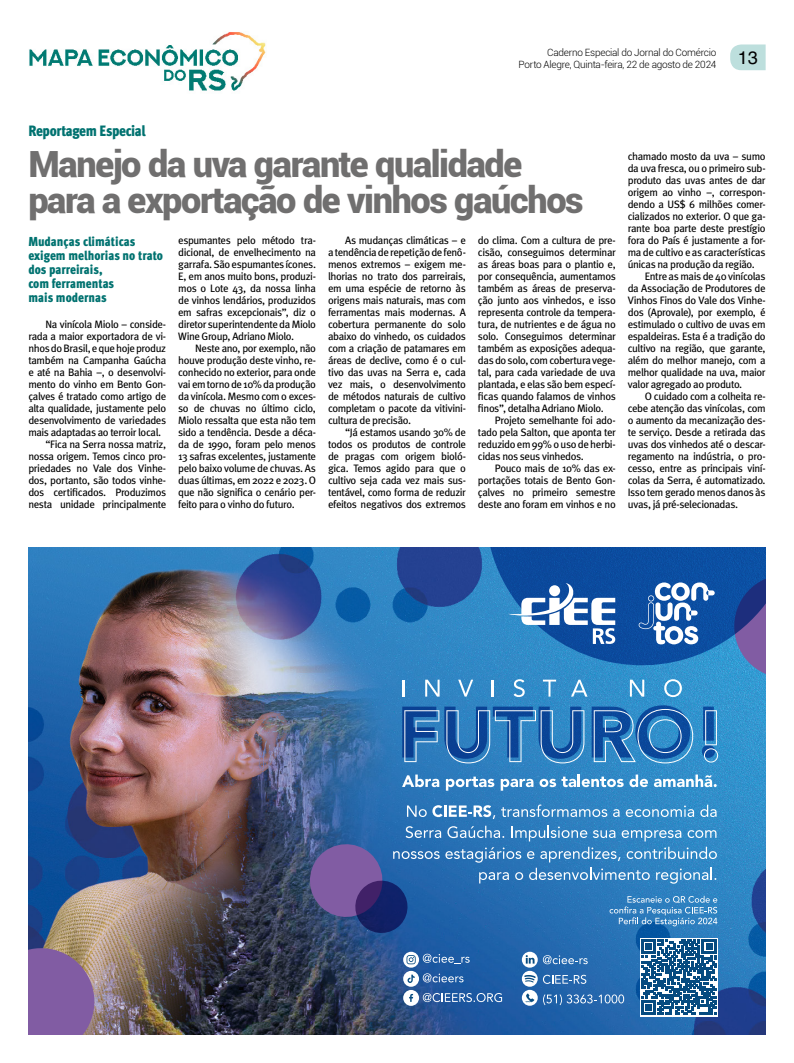
<style>
.page{position:relative;width:794px;height:1063px;background:#fff}
.page>*{position:absolute;margin:0;border:0;box-sizing:border-box;transform-origin:0 0}
.Abre{font:900 36.1px/36px "Roboto";letter-spacing:-.04em;color:#706f6f}
.t1{font:18px "Helvetica";color:#000}
.CARTOLA{font:900 15px "Meta Cond";letter-spacing:-.025em;color:#007270}
.Linha_de_Apoio{font:900 13px/14px "Meta Cond";color:#007270}
.TEXTO{font:10.8px/12px "Meta";letter-spacing:-.035em;color:#000;text-align:justify}
.t2{font:300 10px "Roboto";letter-spacing:-.025em;color:#000}
</style>
<div class="page">
<svg style="left:730px;top:45px;width:35px;height:25px"></svg>
<img style="left:29px;top:32px;width:237px;height:59px">
<img style="left:28px;top:547px;width:737px;height:488px">
<svg style="left:402px;top:680px;width:2px;height:17px"></svg>
<svg style="left:425px;top:680px;width:14px;height:17px"></svg>
<svg style="left:458px;top:680px;width:15px;height:17px"></svg>
<svg style="left:402px;top:707px;width:182px;height:56px;background:#3274b5"></svg>
<svg style="left:591px;top:705px;width:102px;height:58px;background:#3279b9"></svg>
<svg style="left:702px;top:707px;width:16px;height:56px"></svg>
<svg style="left:402px;top:775px;width:37px;height:12px"></svg>
<svg style="left:446px;top:777px;width:48px;height:14px"></svg>
<svg style="left:501px;top:779px;width:32px;height:12px"></svg>
<svg style="left:539px;top:775px;width:84px;height:12px"></svg>
<svg style="left:629px;top:775px;width:19px;height:12px"></svg>
<svg style="left:654px;top:775px;width:62px;height:12px"></svg>
<svg style="left:407px;top:805px;width:88px;height:14px"></svg>
<svg style="left:501px;top:805px;width:106px;height:12px"></svg>
<svg style="left:613px;top:809px;width:6px;height:8px"></svg>
<svg style="left:626px;top:805px;width:68px;height:12px"></svg>
<svg style="left:700px;top:805px;width:16px;height:12px"></svg>
<div style="left:639px;top:938px;width:78px;height:78px;background:#fff"></div>
<svg style="left:641px;top:939px;width:75px;height:76px"></svg>
<svg style="left:423px;top:954px;width:46px;height:11px"></svg>
<svg style="left:423px;top:973px;width:40px;height:9px"></svg>
<svg style="left:423px;top:993px;width:79px;height:9px"></svg>
<svg style="left:403px;top:952px;width:16px;height:16px"></svg>
<svg style="left:406px;top:955px;width:10px;height:9px"></svg>
<div style="left:403px;top:990px;width:16px;height:16px;background:#fff;border-radius:50%"></div>
<svg style="left:409px;top:994px;width:4px;height:8px"></svg>
<div style="left:403px;top:971px;width:16px;height:16px;background:#fff;border-radius:50%"></div>
<svg style="left:407px;top:975px;width:8px;height:8px"></svg>
<svg style="left:543px;top:955px;width:45px;height:9px"></svg>
<svg style="left:543px;top:975px;width:43px;height:9px"></svg>
<svg style="left:543px;top:994px;width:81px;height:11px"></svg>
<svg style="left:522px;top:971px;width:16px;height:16px"></svg>
<svg style="left:524px;top:975px;width:12px;height:8px"></svg>
<svg style="left:522px;top:990px;width:16px;height:16px"></svg>
<svg style="left:525px;top:993px;width:9px;height:9px"></svg>
<svg style="left:522px;top:952px;width:16px;height:16px"></svg>
<svg style="left:526px;top:955px;width:8px;height:9px"></svg>
<svg style="left:306px;top:826px;width:411px;height:107px;background:#3e75b2"></svg>
<svg style="left:28px;top:941px;width:74px;height:94px;background:#8b6b99"></svg>
<svg style="left:486px;top:547px;width:280px;height:150px;background:#3375b7"></svg>
<p class="t2" style="left:547px;top:46px;width:171px">Caderno Especial do Jornal do Comércio</p>
<p class="t2" style="left:518px;top:57px;width:199px">Porto Alegre, Quinta-feira, 22 de agosto de 2024</p>
<p class="t1" style="left:738px;top:47px;width:22px">13</p>
<p class="CARTOLA" style="left:28px;top:121px;width:119px">Reportagem Especial</p>
<p class="Abre" style="left:28px;top:144px;width:557px">Manejo da uva garante qualidade para a exportação de vinhos gaúchos</p>
<p class="Linha_de_Apoio" style="left:28px;top:234px;width:136px">Mudanças climáticas exigem melhorias no trato dos parreirais,<br>com ferramentas<br>mais modernas</p>
<p class="TEXTO" style="left:28px;top:318px;width:139px;text-indent:17px">Na vinícola Miolo – conside&shy;rada a maior exportadora de vi&shy;nhos do Brasil, e que hoje produz também na Campanha Gaúcha e até na Bahia –, o desenvolvi&shy;mento do vinho em Bento Gon&shy;çalves é tratado como artigo de alta qualidade, justamente pelo desenvolvimento de variedades mais adaptadas ao terroir local.</p>
<p class="TEXTO" style="left:28px;top:438px;width:139px;text-indent:17px">“Fica na Serra nossa matriz, nossa origem. Temos cinco pro&shy;priedades no Vale dos Vinhe&shy;dos, portanto, são todos vinhe&shy;dos certificados. Produzimos nesta unidade principalmente</p>
<p class="TEXTO" style="left:178px;top:234px;width:139px">espumantes pelo método tra&shy;dicional, de envelhecimento na garrafa. São espumantes ícones.<br>E, em anos muito bons, produzi&shy;mos o Lote 43, da nossa linha de vinhos lendários, produzidos em safras excepcionais”, diz o diretor superintendente da Miolo Wine Group, Adriano Miolo.</p>
<p class="TEXTO" style="left:178px;top:342px;width:139px;text-indent:17px">Neste ano, por exemplo, não houve produção deste vinho, re&shy;conhecido no exterior, para onde vai em torno de 10% da produção da vinícola. Mesmo com o exces&shy;so de chuvas no último ciclo, Miolo ressalta que esta não tem sido a tendência. Desde a déca&shy;da de 1990, foram pelo menos 13 safras excelentes, justamente pelo baixo volume de chuvas. As duas últimas, em 2022 e 2023. O que não significa o cenário per&shy;feito para o vinho do futuro.</p>
<p class="TEXTO" style="left:328px;top:234px;width:139px;text-indent:17px">As mudanças climáticas – e a tendência de repetição de fenô&shy;menos extremos – exigem me&shy;lhorias no trato dos parreirais, em uma espécie de retorno às origens mais naturais, mas com ferramentas mais modernas. A cobertura permanente do solo abaixo do vinhedo, os cuidados com a criação de patamares em áreas de declive, como é o cul&shy;tivo das uvas na Serra e, cada vez mais, o desenvolvimento de métodos naturais de cultivo completam o pacote da vitivini&shy;cultura de precisão.</p>
<p class="TEXTO" style="left:328px;top:426px;width:139px;text-indent:17px">“Já estamos usando 30% de todos os produtos de controle de pragas com origem bioló&shy;gica. Temos agido para que o cultivo seja cada vez mais sus&shy;tentável, como forma de reduzir efeitos negativos dos extremos</p>
<p class="TEXTO" style="left:478px;top:234px;width:139px">do clima. Com a cultura de pre&shy;cisão, conseguimos determinar as áreas boas para o plantio e, por consequência, aumentamos também as áreas de preserva&shy;ção junto aos vinhedos, e isso representa controle da tempera&shy;tura, de nutrientes e de água no solo. Conseguimos determinar também as exposições adequa&shy;das do solo, com cobertura vege&shy;tal, para cada variedade de uva plantada, e elas são bem especí&shy;ficas quando falamos de vinhos finos”, detalha Adriano Miolo.</p>
<p class="TEXTO" style="left:478px;top:414px;width:139px;text-indent:17px">Projeto semelhante foi ado&shy;tado pela Salton, que aponta ter reduzido em 99% o uso de herbi&shy;cidas nos seus vinhedos.</p>
<p class="TEXTO" style="left:478px;top:462px;width:139px;text-indent:17px">Pouco mais de 10% das ex&shy;portações totais de Bento Gon&shy;çalves no primeiro semestre deste ano foram em vinhos e no</p>
<p class="TEXTO" style="left:628px;top:150px;width:139px">chamado mosto da uva – sumo da uva fresca, ou o primeiro sub&shy;produto das uvas antes de dar origem ao vinho –, correspon&shy;dendo a US$ 6 milhões comer&shy;cializados no exterior. O que ga&shy;rante boa parte deste prestígio fora do País é justamente a for&shy;ma de cultivo e as características únicas na produção da região.</p>
<p class="TEXTO" style="left:628px;top:270px;width:139px;text-indent:17px">Entre as mais de 40 vinícolas da Associação de Produtores de Vinhos Finos do Vale dos Vinhe&shy;dos (Aprovale), por exemplo, é estimulado o cultivo de uvas em espaldeiras. Esta é a tradição do cultivo na região, que garante, além do melhor manejo, com a melhor qualidade na uva, maior valor agregado ao produto.</p>
<p class="TEXTO" style="left:628px;top:390px;width:139px;text-indent:17px">O cuidado com a colheita re&shy;cebe atenção das vinícolas, com o aumento da mecanização des&shy;te serviço. Desde a retirada das uvas dos vinhedos até o descar&shy;regamento na indústria, o pro&shy;cesso, entre as principais viní&shy;colas da Serra, é automatizado.<br>Isso tem gerado menos danos às uvas, já pré-selecionadas.</p>
</div>
